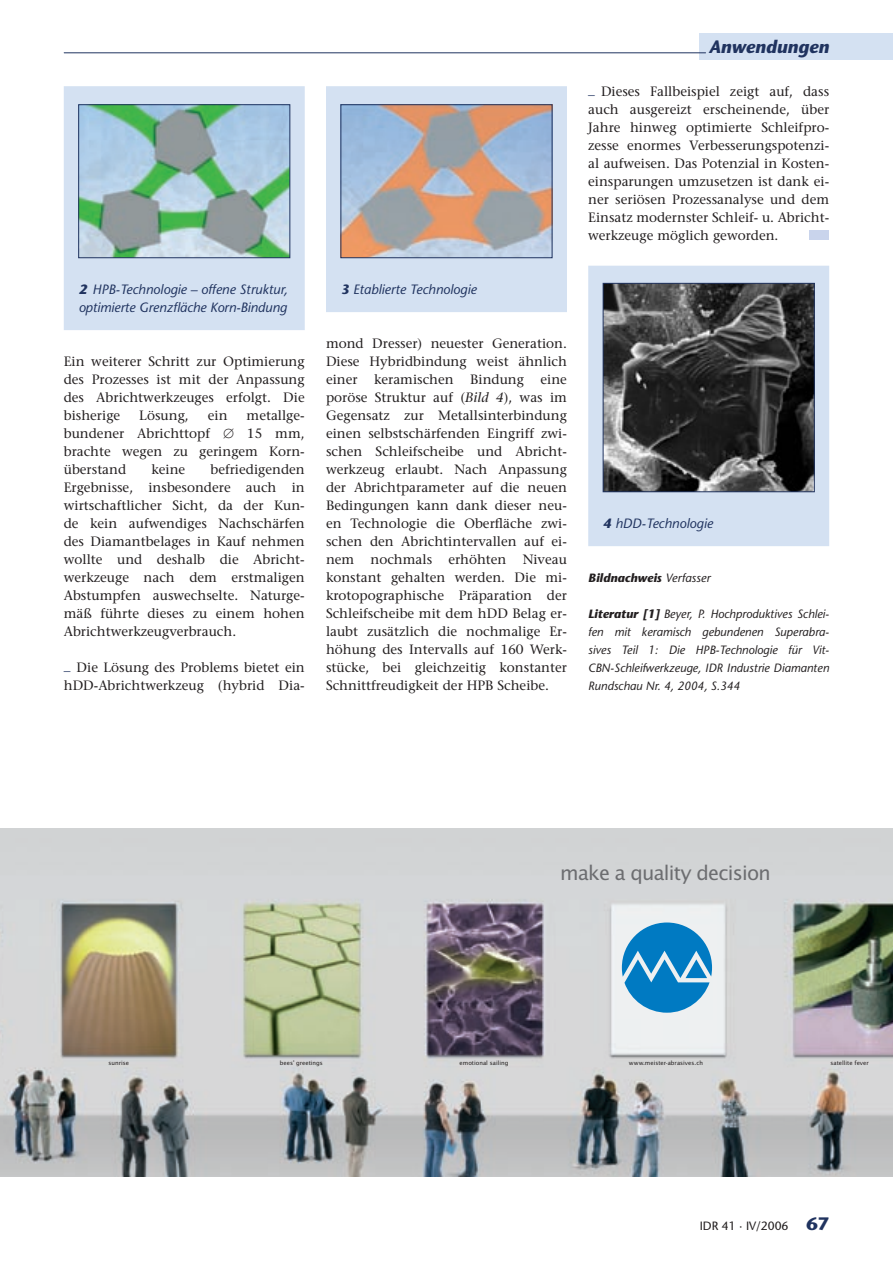
<style>
.page{position:relative;width:893px;height:1263px;background:#fff}
.page>*{position:absolute;margin:0;border:0;box-sizing:border-box;transform-origin:0 0}
.t1{font:19.8px "Lucida Sans";letter-spacing:-.04em;color:#6c6d70}
.t2{font:italic 700 18px "Stone Sans";color:#20335f}
.t3{font:13.5px/18px "Stone Serif";color:#231f20;text-align:justify}
.t4{font:italic 13.5px/18px "Stone Sans";color:#20335f}
.t5{font:italic 12px/18px "Stone Sans";color:#231f20;text-align:justify}
.t6{font:italic 700 12px "Stone Sans";color:#231f20}
.t7{font:12px "Stone Sans";color:#231f20}
.t8{font:5.85px "Lucida Sans";color:#231f20}
.s1{font-weight:700}
.s2{color:#20335f}
.s3{font-style:italic}
.s4{font-weight:400}
.s5{font-weight:700;font-size:18px;color:#20335f}
</style>
<div class="page">
<div style="left:699px;top:33px;width:194px;height:27px;background:#d4e1f2"></div>
<hr style="left:64px;top:52px;width:642px;height:1px;background:#20335f">
<div style="left:64px;top:86px;width:241px;height:244px;background:#d4e1f2"></div>
<img style="left:80px;top:106px;width:208px;height:150px">
<div style="left:78px;top:104px;width:212px;height:154px;border:1px solid #20335f"></div>
<div style="left:588px;top:266px;width:241px;height:280px;background:#d4e1f2"></div>
<img style="left:605px;top:285px;width:208px;height:205px">
<div style="left:603px;top:283px;width:212px;height:209px;border:1px solid #20335f"></div>
<div style="left:809px;top:230px;width:20px;height:10px;background:#c9d4ec"></div>
<div style="left:326px;top:86px;width:241px;height:226px;background:#d4e1f2"></div>
<img style="left:342px;top:106px;width:208px;height:150px">
<div style="left:340px;top:104px;width:212px;height:154px;border:1px solid #20335f"></div>
<img style="left:0;top:828px;width:893px;height:348px">
<svg style="left:622px;top:922px;width:90px;height:91px;background:#4da0d1"></svg>
<h2 class="t2" style="left:709px;top:36px;width:122px">Anwendungen</h2>
<p class="t4" style="left:79px;top:280px;width:211px"><span class="s1">2</span> HPB-Technologie – offene Struktur, optimierte Grenzfläche Korn-Bindung</p>
<p class="t3" style="left:64px;top:352px;width:242px">Ein weiterer Schritt zur Optimierung des Prozesses ist mit der Anpassung des Abrichtwerkzeuges erfolgt. Die bisherige</p>
<p class="t3" style="left:64px;top:406px;width:242px;text-indent:183px">metallge&shy;bundener Abrichttopf ∅ 15 mm, brachte wegen zu geringem Korn&shy;überstand</p>
<p class="t3" style="left:139px;top:406px;width:51px">Lösung,</p>
<p class="t3" style="left:208px;top:406px;width:21px">ein</p>
<p class="t3" style="left:64px;top:460px;width:242px;text-indent:147px">befriedigenden Ergebnisse, insbesondere auch in wirtschaftlicher Sicht, da der Kun&shy;de kein aufwendiges Nachschärfen des Diamantbelages in Kauf nehmen wollte und deshalb die Abricht&shy;werkzeuge nach dem erstmaligen Abstumpfen auswechselte. Naturge&shy;mäß führte dieses zu einem hohen Abrichtwerkzeugverbrauch.</p>
<p class="t3" style="left:64px;top:658px;width:242px"><span class="s2">_</span> Die Lösung des Problems bietet ein hDD-Abrichtwerkzeug (hybrid Dia-</p>
<p class="t3" style="left:151px;top:460px;width:35px">keine</p>
<p class="t4" style="left:341px;top:280px;width:137px"><span class="s1">3</span> Etablierte Technologie</p>
<p class="t3" style="left:326px;top:334px;width:242px">mond Dresser) neuester Generation.<br>Diese Hybridbindung weist ähnlich einer keramischen Bindung eine poröse Struktur auf (<span class="s3">Bild 4</span>), was im Gegensatz zur Metallsinterbindung einen selbstschärfenden Eingriff zwi&shy;schen Schleifscheibe und Abricht&shy;werkzeug erlaubt. Nach Anpassung der Abrichtparameter auf die neuen Bedingungen kann dank dieser neu&shy;en Technologie die Oberfläche zwi&shy;schen den Abrichtintervallen auf ei&shy;nem nochmals erhöhten Niveau konstant gehalten werden. Die mi&shy;krotopographische Präparation der Schleifscheibe mit dem hDD Belag er&shy;laubt zusätzlich die nochmalige Er&shy;höhung des Intervalls auf 160 Werk&shy;stücke, bei gleichzeitig konstanter Schnittfreudigkeit der HPB Scheibe.</p>
<p class="t3" style="left:588px;top:82px;width:242px"><span class="s2">_</span> Dieses Fallbeispiel zeigt auf, dass auch ausgereizt erscheinende, über Jahre hinweg optimierte Schleifpro&shy;zesse enormes Verbesserungspotenzi&shy;al aufweisen. Das Potenzial in Kosten&shy;einsparungen umzusetzen ist dank ei&shy;ner seriösen Prozessanalyse und dem Einsatz modernster Schleif- u. Abricht&shy;werkzeuge möglich geworden.</p>
<p class="t4" style="left:603px;top:514px;width:111px"><span class="s1">4</span> hDD-Technologie</p>
<p class="t6" style="left:588px;top:570px;width:124px">Bildnachweis <span class="s4">Verfasser</span></p>
<p class="t5" style="left:588px;top:605px;width:242px"><span class="s1">Literatur [1]</span> Beyer, P. Hochproduktives Schlei&shy;fen mit keramisch gebundenen Superabra&shy;sives Teil 1: Die HPB-Technologie für Vit-CBN-Schleifwerkzeuge, IDR Industrie Diamanten Rundschau Nr. 4, 2004, S.344</p>
<h1 class="t1" style="left:560px;top:861px;width:212px">make a quality decision</h1>
<p class="t8" style="left:108px;top:1060px;width:22px">sunrise</p>
<p class="t8" style="left:280px;top:1060px;width:44px">bees’ greetings</p>
<p class="t8" style="left:460px;top:1060px;width:50px">emotional sailing</p>
<p class="t8" style="left:629px;top:1060px;width:76px">www.meister-abrasives.ch</p>
<p class="t8" style="left:830px;top:1060px;width:40px">satellite fever</p>
<p class="t7" style="left:700px;top:1219px;width:131px">IDR 41 · IV/2006 <span class="s5">67</span></p>
</div>
